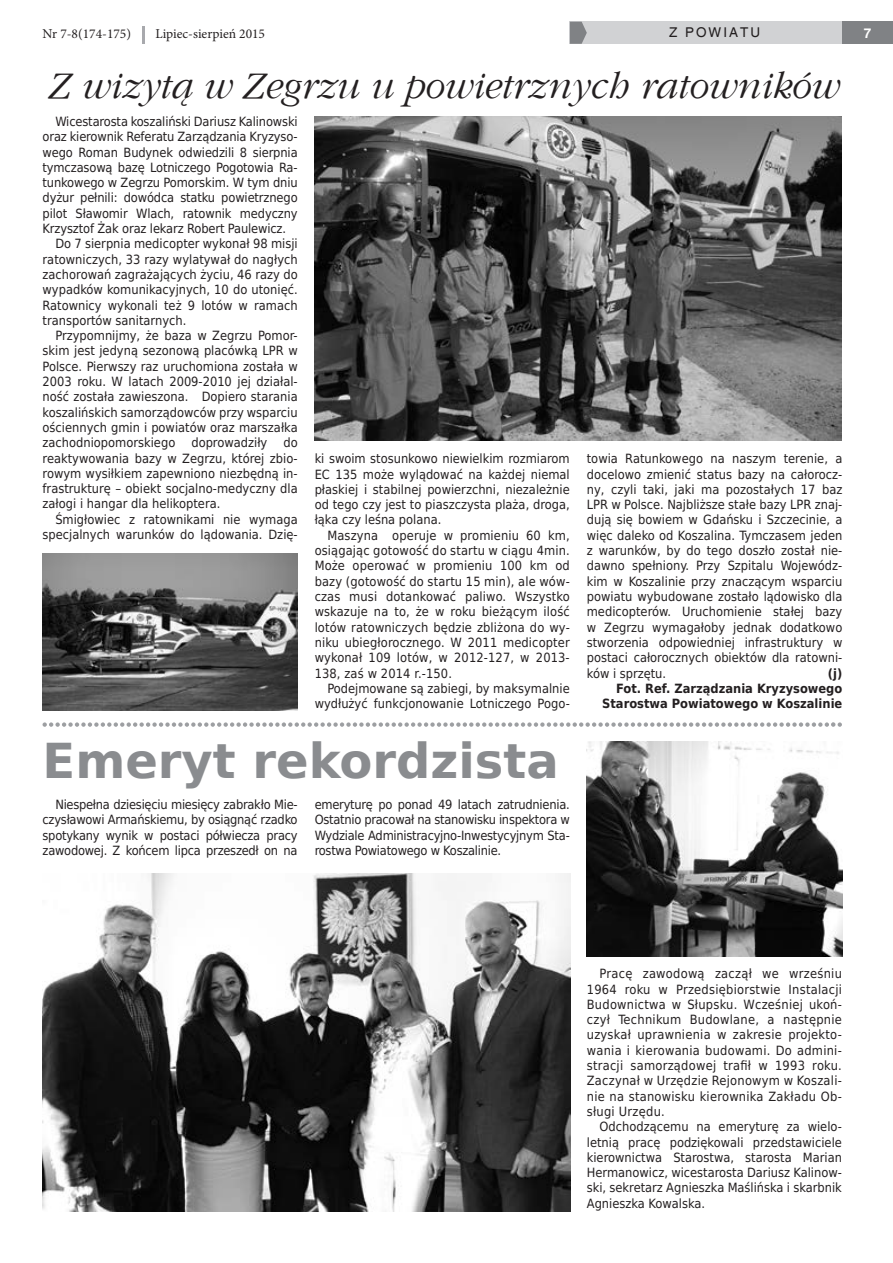
<style>
.page{position:relative;width:893px;height:1263px;background:#fff}
.page>*{position:absolute;margin:0;border:0;box-sizing:border-box;transform-origin:0 0}
.gz_tytul_duzy_druk{font:700 48px "DejaVu Sans";color:#8a8c8f}
.gz_tytul_kursywa{font:italic 39px "Gatineau";color:#231f20}
.t1{font:13.5px "Minion Pro";color:#231f20}
.t2{font:13.5px "Switzerland";letter-spacing:.15em;color:#231f20}
.t3{font:700 13.5px "Switzerland";color:#fff}
.gz_text_glowny{font:12.75px/15.3px "DejaVu Sans Condensed";color:#231f20;text-align:justify}
.gz_text_glowny-2{font:700 12.75px/15.3px "DejaVu Sans Condensed";color:#231f20;text-align:right}
</style>
<div class="page">
<div style="left:570px;top:22px;width:323px;height:22px;background:#d1d2d4"></div>
<div style="left:842px;top:22px;width:51px;height:22px;background:#808285"></div>
<svg style="left:570px;top:22px;width:17px;height:22px"></svg>
<hr style="left:142px;top:26px;width:3px;height:17px;background:#a8a9ad">
<img style="left:587px;top:741px;width:255px;height:216px">
<img style="left:42px;top:873px;width:528px;height:339px">
<img style="left:42px;top:554px;width:256px;height:156px">
<img style="left:315px;top:116px;width:527px;height:325px">
<svg style="left:43px;top:722px;width:799px;height:5px"></svg>
<p class="t1" style="left:43px;top:25px;width:90px">Nr 7-8(174-175)</p>
<p class="t1" style="left:155px;top:25px;width:111px">Lipiec-sierpień 2015</p>
<p class="t2" style="left:669px;top:25px;width:93px">Z POWIATU</p>
<p class="t3" style="left:864px;top:25px;width:9px">7</p>
<p class="gz_tytul_kursywa" style="left:47px;top:63px;width:793px">Z wizytą w Zegrzu u powietrznych ratowników</p>
<p class="gz_text_glowny" style="left:43px;top:113px;width:257px;text-indent:13px">Wicestarosta koszaliński Dariusz Kalinowski oraz kierownik Referatu Zarządzania Kryzyso&shy;wego Roman Budynek odwiedzili 8 sierpnia tymczasową bazę Lotniczego Pogotowia Ra&shy;tunkowego w Zegrzu Pomorskim. W tym dniu dyżur pełnili: dowódca statku powietrznego pilot Sławomir Wlach, ratownik medyczny Krzysztof Żak oraz lekarz Robert Paulewicz.</p>
<p class="gz_text_glowny" style="left:43px;top:236px;width:257px;text-indent:13px">Do 7 sierpnia medicopter wykonał 98 misji ratowniczych, 33 razy wylatywał do nagłych zachorowań zagrażających życiu, 46 razy do wypadków komunikacyjnych, 10 do utonięć.<br>Ratownicy wykonali też 9 lotów w ramach transportów sanitarnych.</p>
<p class="gz_text_glowny" style="left:43px;top:328px;width:257px;text-indent:13px">Przypomnijmy, że baza w Zegrzu Pomor&shy;skim jest jedyną sezonową placówką LPR w Polsce. Pierwszy raz uruchomiona została w 2003 roku. W latach 2009-2010 jej działal&shy;ność została zawieszona. Dopiero starania koszalińskich samorządowców przy wsparciu ościennych gmin i powiatów oraz marszałka zachodniopomorskiego</p>
<p class="gz_text_glowny" style="left:43px;top:435px;width:257px;text-indent:241px">do reaktywowania bazy w Zegrzu, której zbio&shy;rowym wysiłkiem zapewniono niezbędną in&shy;frastrukturę – obiekt socjalno-medyczny dla załogi i hangar dla helikoptera.</p>
<p class="gz_text_glowny" style="left:43px;top:511px;width:257px;text-align:right">Śmigłowiec z ratownikami nie wymaga specjalnych warunków do lądowania. Dzię-</p>
<p class="gz_text_glowny" style="left:191px;top:435px;width:77px">doprowadziły</p>
<p class="gz_text_glowny" style="left:315px;top:451px;width:257px">ki swoim stosunkowo niewielkim rozmiarom EC 135 może wylądować na każdej niemal płaskiej i stabilnej powierzchni, niezależnie od tego czy jest to piaszczysta plaża, droga, łąka czy leśna polana.</p>
<p class="gz_text_glowny" style="left:315px;top:527px;width:257px;text-indent:13px">Maszyna operuje w promieniu 60 km, osiągając gotowość do startu w ciągu 4min.<br>Może operować w promieniu 100 km od bazy (gotowość do startu 15 min), ale wów&shy;czas musi dotankować paliwo. Wszystko wskazuje na to, że w roku bieżącym ilość lotów ratowniczych będzie zbliżona do wy&shy;niku ubiegłorocznego. W 2011 medicopter wykonał 109 lotów, w 2012-127, w 2013- 138, zaś w 2014 r.-150.</p>
<p class="gz_text_glowny" style="left:315px;top:680px;width:257px;text-align:right">Podejmowane są zabiegi, by maksymalnie wydłużyć funkcjonowanie Lotniczego Pogo-</p>
<p class="gz_tytul_duzy_druk" style="left:43px;top:721px;width:518px">Emeryt rekordzista</p>
<p class="gz_text_glowny" style="left:43px;top:797px;width:257px;text-indent:13px">Niespełna dziesięciu miesięcy zabrakło Mie&shy;czysławowi Armańskiemu, by osiągnąć rzadko spotykany wynik w postaci półwiecza pracy zawodowej. Z końcem lipca przeszedł on na</p>
<p class="gz_text_glowny" style="left:315px;top:797px;width:257px">emeryturę po ponad 49 latach zatrudnienia.<br>Ostatnio pracował na stanowisku inspektora w Wydziale Administracyjno-Inwestycyjnym Sta&shy;rostwa Powiatowego w Koszalinie.</p>
<p class="gz_text_glowny" style="left:587px;top:451px;width:257px">towia Ratunkowego na naszym terenie, a docelowo zmienić status bazy na całorocz&shy;ny, czyli taki, jaki ma pozostałych 17 baz LPR w Polsce. Najbliższe stałe bazy LPR znaj&shy;dują się bowiem w Gdańsku i Szczecinie, a więc daleko od Koszalina. Tymczasem jeden z warunków, by do tego doszło został nie&shy;dawno spełniony. Przy Szpitalu Wojewódz&shy;kim w Koszalinie przy znaczącym wsparciu powiatu wybudowane zostało lądowisko dla medicopterów. Uruchomienie stałej bazy w Zegrzu wymagałoby jednak dodatkowo stworzenia odpowiedniej infrastruktury w postaci całorocznych obiektów dla ratowni&shy;ków i sprzętu.</p>
<p class="gz_text_glowny-2" style="left:828px;top:665px;width:16px">(j)</p>
<p class="gz_text_glowny-2" style="left:602px;top:680px;width:242px">Fot. Ref. Zarządzania Kryzysowego<br>Starostwa Powiatowego w Koszalinie</p>
<p class="gz_text_glowny" style="left:587px;top:966px;width:257px;text-indent:13px">Pracę zawodową zaczął we wrześniu 1964 roku w Przedsiębiorstwie Instalacji Budownictwa w Słupsku. Wcześniej ukoń&shy;czył Technikum Budowlane, a następnie uzyskał uprawnienia w zakresie projekto&shy;wania i kierowania budowami. Do admini&shy;stracji samorządowej trafił w 1993 roku.<br>Zaczynał w Urzędzie Rejonowym w Koszali&shy;nie na stanowisku kierownika Zakładu Ob&shy;sługi Urzędu.</p>
<p class="gz_text_glowny" style="left:587px;top:1119px;width:257px;text-indent:13px">Odchodzącemu na emeryturę za wielo&shy;letnią pracę podziękowali przedstawiciele kierownictwa Starostwa, starosta Marian Hermanowicz, wicestarosta Dariusz Kalinow&shy;ski, sekretarz Agnieszka Maślińska i skarbnik Agnieszka Kowalska.</p>
</div>
